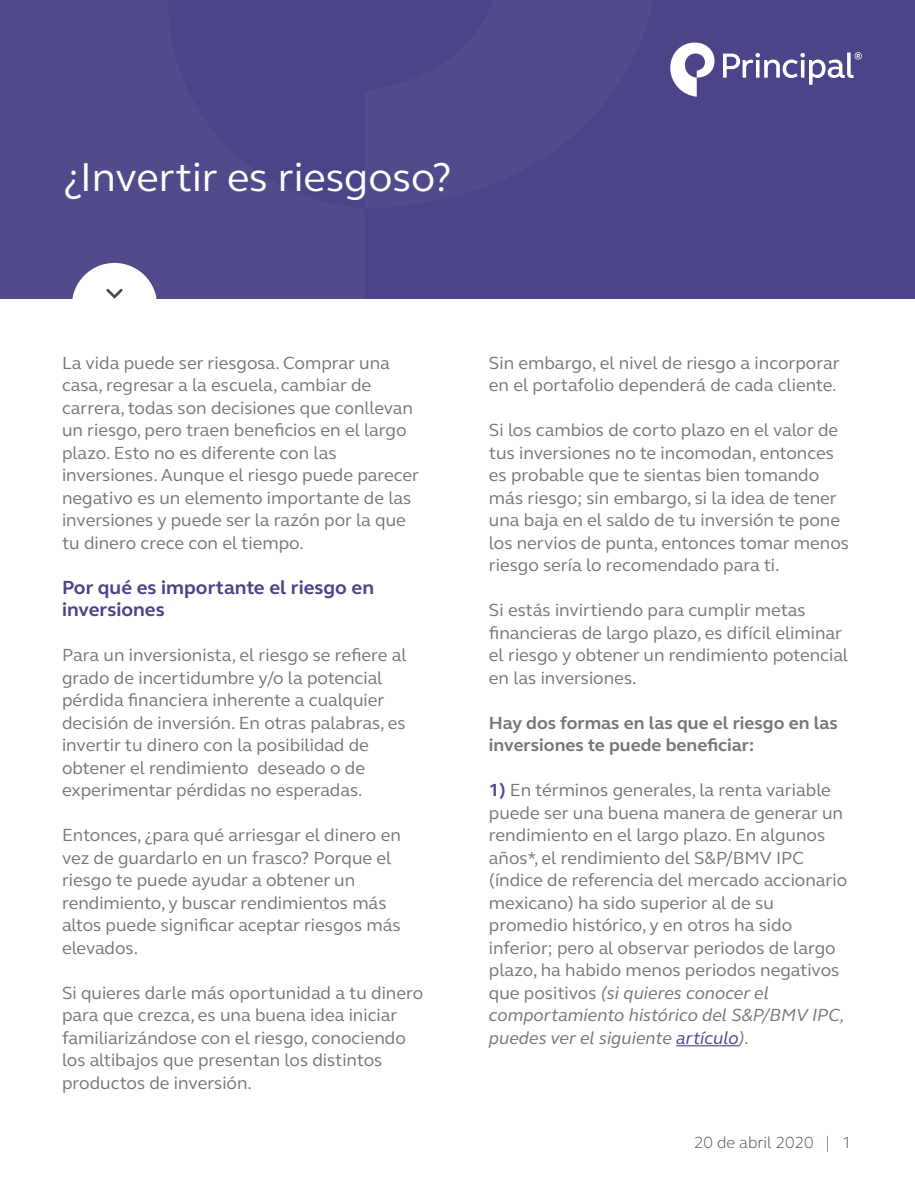
<style>
.page{position:relative;width:915px;height:1191px;background:#fff}
.page>*{position:absolute;margin:0;border:0;box-sizing:border-box;transform-origin:0 0}
.t1{font:41.4px "FS Elliot Pro";color:#fff}
.t2{font:700 19.5px/22.5px "FS Elliot Pro";color:#4b4489}
.t3{font:18px/22.5px "FS Elliot Pro";color:#767676}
.t4{font:700 18px/22.5px "FS Elliot Pro";color:#767676}
.t5{font:300 16.5px "FS Elliot Pro";color:#494949}
.s1{font-weight:700;color:#4b4489}
.s2{font-style:italic}
.s3{font-style:italic;color:#4b4489}
.s4{color:#4b4489}
</style>
<div class="page">
<hr style="left:676px;top:1045px;width:62px;height:1px;background:#4b4489">
<div style="left:0;top:0;width:914px;height:299px;background:#4b4489"></div>
<div style="left:72px;top:263px;width:85px;height:85px;background:#fff;border-radius:50%"></div>
<svg style="left:106px;top:289px;width:17px;height:10px"></svg>
<svg style="left:670px;top:43px;width:44px;height:54px"></svg>
<svg style="left:723px;top:52px;width:138px;height:33px"></svg>
<h1 class="t1" style="left:64px;top:149px;width:389px">¿Invertir es riesgoso?</h1>
<p class="t3" style="left:62px;top:351px;width:358px">La vida puede ser riesgosa. Comprar una casa, regresar a la escuela, cambiar de carrera, todas son decisiones que conllevan un riesgo, pero traen beneficios en el largo plazo. Esto no es diferente con las inversiones. Aunque el riesgo puede parecer negativo es un elemento importante de las inversiones y puede ser la razón por la que tu dinero crece con el tiempo.</p>
<p class="t2" style="left:62px;top:575px;width:313px">Por qué es importante el riesgo en inversiones</p>
<p class="t3" style="left:62px;top:643px;width:346px">Para un inversionista, el riesgo se refiere al grado de incertidumbre y/o la potencial pérdida financiera inherente a cualquier decisión de inversión. En otras palabras, es invertir tu dinero con la posibilidad de obtener el rendimiento deseado o de experimentar pérdidas no esperadas.</p>
<p class="t3" style="left:62px;top:823px;width:340px">Entonces, ¿para qué arriesgar el dinero en vez de guardarlo en un frasco? Porque el riesgo te puede ayudar a obtener un rendimiento, y buscar rendimientos más altos puede significar aceptar riesgos más elevados.</p>
<p class="t3" style="left:62px;top:981px;width:363px">Si quieres darle más oportunidad a tu dinero para que crezca, es una buena idea iniciar familiarizándose con el riesgo, conociendo los altibajos que presentan los distintos productos de inversión.</p>
<p class="t3" style="left:489px;top:351px;width:352px">Sin embargo, el nivel de riesgo a incorporar en el portafolio dependerá de cada cliente.</p>
<p class="t3" style="left:489px;top:418px;width:361px">Si los cambios de corto plazo en el valor de tus inversiones no te incomodan, entonces es probable que te sientas bien tomando más riesgo; sin embargo, si la idea de tener una baja en el saldo de tu inversión te pone los nervios de punta, entonces tomar menos riesgo sería lo recomendado para ti.</p>
<p class="t3" style="left:489px;top:598px;width:360px">Si estás invirtiendo para cumplir metas financieras de largo plazo, es difícil eliminar el riesgo y obtener un rendimiento potencial en las inversiones.</p>
<p class="t4" style="left:489px;top:711px;width:350px">Hay dos formas en las que el riesgo en las inversiones te puede beneficiar:</p>
<p class="t3" style="left:489px;top:778px;width:360px"><span class="s1">1)</span> En términos generales, la renta variable puede ser una buena manera de generar un rendimiento en el largo plazo. En algunos años*, el rendimiento del S&amp;P/BMV IPC (índice de referencia del mercado accionario mexicano) ha sido superior al de su promedio histórico, y en otros ha sido inferior; pero al observar periodos de largo plazo, ha habido menos periodos negativos que positivos <span class="s2">(si quieres conocer el comportamiento histórico del S&amp;P/BMV IPC, puedes ver el siguiente</span> <span class="s3">artículo</span><span class="s2">).</span></p>
<p class="t5" style="left:694px;top:1131px;width:158px">20 de abril 2020 <span class="s4">| 1</span></p>
</div>
